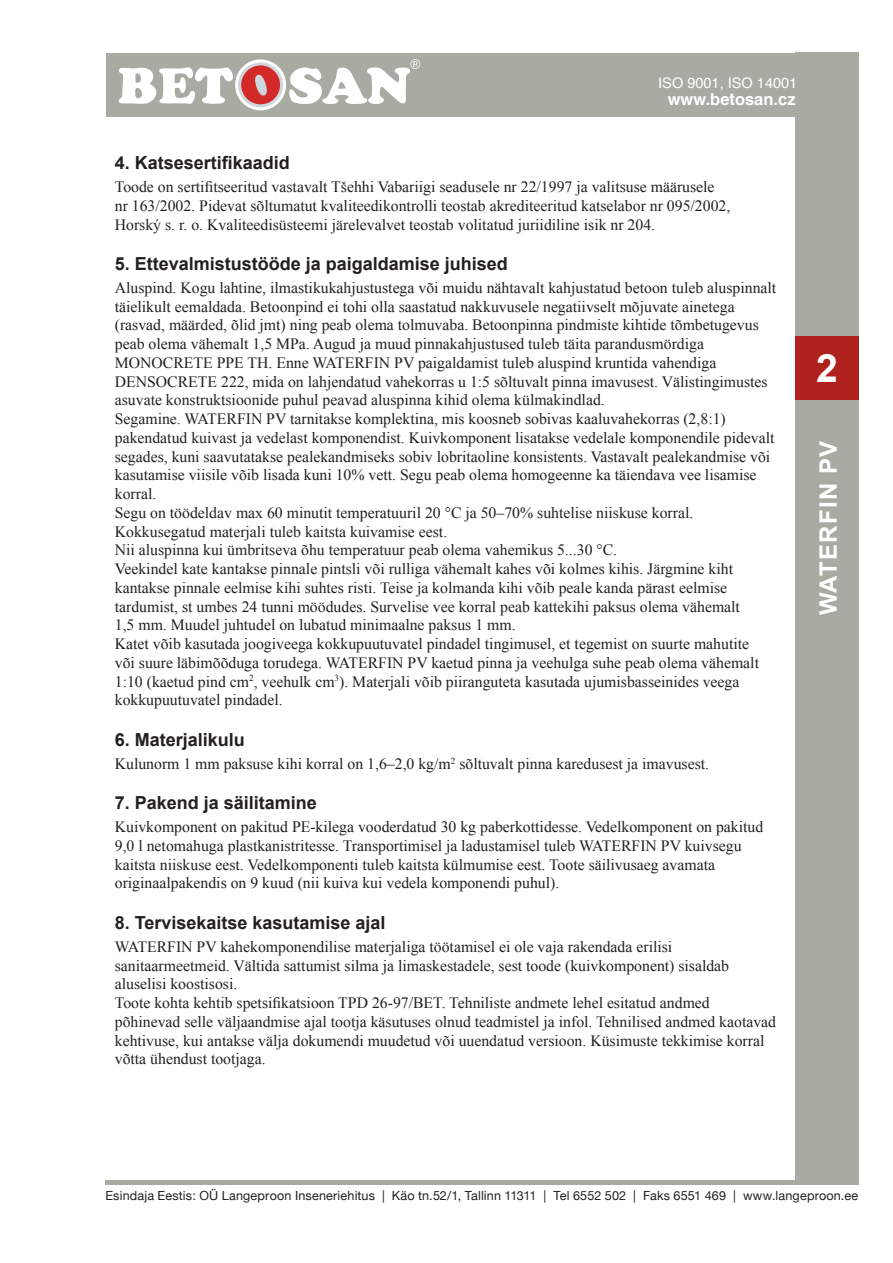
<style>
.page{position:relative;width:893px;height:1263px;background:#fff}
.page>*{position:absolute;margin:0;border:0;box-sizing:border-box;transform-origin:0 0}
.t1{font:700 39px "Arial";color:#fff}
.t2{font:700 24px "Arial";letter-spacing:.05em;color:#fff}
.t3{font:700 18px "Arial";color:#231f20}
.t4{font:700 16.5px "Helvetica";color:#fff}
.t5{font:15.75px/18.8px "Times New Roman";color:#231f20}
.t6{font:14.55px "Helvetica";color:#fff}
.t7{font:12.6px "Helvetica Neue";letter-spacing:.01em;color:#231f20}
</style>
<div class="page">
<div style="left:106px;top:53px;width:753px;height:63px;background:#a8aba2"></div>
<svg style="left:118px;top:67px;width:115px;height:37px"></svg>
<svg style="left:235px;top:59px;width:51px;height:51px"></svg>
<svg style="left:238px;top:62px;width:45px;height:45px"></svg>
<div style="left:241px;top:65px;width:39px;height:39px;background:#d12a28;border-radius:50%"></div>
<svg style="left:255px;top:74px;width:12px;height:22px"></svg>
<svg style="left:289px;top:59px;width:131px;height:45px"></svg>
<div style="left:795px;top:53px;width:64px;height:1128px;background:#a8aba2"></div>
<div style="left:795px;top:336px;width:64px;height:64px;background:#af211d"></div>
<hr style="left:105px;top:1181px;width:754px;height:4px;background:#a8aba2">
<p class="t6" style="left:658px;top:71px;width:141px">ISO 9001, ISO 14001</p>
<p class="t4" style="left:668px;top:84px;width:129px">www.betosan.cz</p>
<p class="t3" style="left:115px;top:153px;width:177px">4. Katsesertifikaadid</p>
<p class="t5" style="left:115px;top:177px;width:617px">Toode on sertifitseeritud vastavalt Tšehhi Vabariigi seadusele nr 22/1997 ja valitsuse määrusele nr 163/2002. Pidevat sõltumatut kvaliteedikontrolli teostab akrediteeritud katselabor nr 095/2002,<br>Horský s. r. o. Kvaliteedisüsteemi järelevalvet teostab volitatud juriidiline isik nr 204.</p>
<p class="t3" style="left:115px;top:253px;width:395px">5. Ettevalmistustööde ja paigaldamise juhised</p>
<p class="t5" style="left:115px;top:278px;width:663px">Aluspind. Kogu lahtine, ilmastikukahjustustega või muidu nähtavalt kahjustatud betoon tuleb aluspinnalt täielikult eemaldada. Betoonpind ei tohi olla saastatud nakkuvusele negatiivselt mõjuvate ainetega (rasvad, määrded, õlid jmt) ning peab olema tolmuvaba. Betoonpinna pindmiste kihtide tõmbetugevus peab olema vähemalt 1,5 MPa. Augud ja muud pinnakahjustused tuleb täita parandusmördiga MONOCRETE PPE TH. Enne WATERFIN PV paigaldamist tuleb aluspind kruntida vahendiga DENSOCRETE 222, mida on lahjendatud vahekorras u 1:5 sõltuvalt pinna imavusest. Välistingimustes asuvate konstruktsioonide puhul peavad aluspinna kihid olema külmakindlad.<br>Segamine. WATERFIN PV tarnitakse komplektina, mis koosneb sobivas kaaluvahekorras (2,8:1) pakendatud kuivast ja vedelast komponendist. Kuivkomponent lisatakse vedelale komponendile pidevalt segades, kuni saavutatakse pealekandmiseks sobiv lobritaoline konsistents. Vastavalt pealekandmise või kasutamise viisile võib lisada kuni 10% vett. Segu peab olema homogeenne ka täiendava vee lisamise korral.<br>Segu on töödeldav max 60 minutit temperatuuril 20 °C ja 50–70% suhtelise niiskuse korral.<br>Kokkusegatud materjali tuleb kaitsta kuivamise eest.<br>Nii aluspinna kui ümbritseva õhu temperatuur peab olema vahemikus 5...30 °C.<br>Veekindel kate kantakse pinnale pintsli või rulliga vähemalt kahes või kolmes kihis. Järgmine kiht kantakse pinnale eelmise kihi suhtes risti. Teise ja kolmanda kihi võib peale kanda pärast eelmise tardumist, st umbes 24 tunni möödudes. Survelise vee korral peab kattekihi paksus olema vähemalt<br>1,5 mm. Muudel juhtudel on lubatud minimaalne paksus 1 mm.<br>Katet võib kasutada joogiveega kokkupuutuvatel pindadel tingimusel, et tegemist on suurte mahutite<br>või suure läbimõõduga torudega. WATERFIN PV kaetud pinna ja veehulga suhe peab olema vähemalt 1:10 (kaetud pind cm<sup>2</sup>, veehulk cm<sup>3</sup>). Materjali võib piiranguteta kasutada ujumisbasseinides veega kokkupuutuvatel pindadel.</p>
<p class="t3" style="left:115px;top:729px;width:132px">6. Materjalikulu</p>
<p class="t5" style="left:115px;top:754px;width:596px">Kulunorm 1 mm paksuse kihi korral on 1,6–2,0 kg/m<sup>2</sup> sõltuvalt pinna karedusest ja imavusest.</p>
<p class="t3" style="left:115px;top:793px;width:204px">7. Pakend ja säilitamine</p>
<p class="t5" style="left:115px;top:817px;width:650px">Kuivkomponent on pakitud PE-kilega vooderdatud 30 kg paberkottidesse. Vedelkomponent on pakitud 9,0 l netomahuga plastkanistritesse. Transportimisel ja ladustamisel tuleb WATERFIN PV kuivsegu kaitsta niiskuse eest. Vedelkomponenti tuleb kaitsta külmumise eest. Toote säilivusaeg avamata originaalpakendis on 9 kuud (nii kuiva kui vedela komponendi puhul).</p>
<p class="t3" style="left:115px;top:912px;width:272px">8. Tervisekaitse kasutamise ajal</p>
<p class="t5" style="left:115px;top:937px;width:663px">WATERFIN PV kahekomponendilise materjaliga töötamisel ei ole vaja rakendada erilisi sanitaarmeetmeid. Vältida sattumist silma ja limaskestadele, sest toode (kuivkomponent) sisaldab aluselisi koostisosi.<br>Toote kohta kehtib spetsifikatsioon TPD 26-97/BET. Tehniliste andmete lehel esitatud andmed põhinevad selle väljaandmise ajal tootja käsutuses olnud teadmistel ja infol. Tehnilised andmed kaotavad kehtivuse, kui antakse välja dokumendi muudetud või uuendatud versioon. Küsimuste tekkimise korral võtta ühendust tootjaga.</p>
<h1 class="t1" style="left:816px;top:347px;width:23px">2</h1>
<h2 class="t2" style="left:815px;top:615px;width:176px;rotate:-90deg">WATERFIN PV</h2>
<p class="t7" style="left:105px;top:1188px;width:754px">Esindaja Eestis: OÜ Langeproon Inseneriehitus | Käo tn.52/1, Tallinn 11311 | Tel 6552 502 | Faks 6551 469 | www.langeproon.ee</p>
</div>
